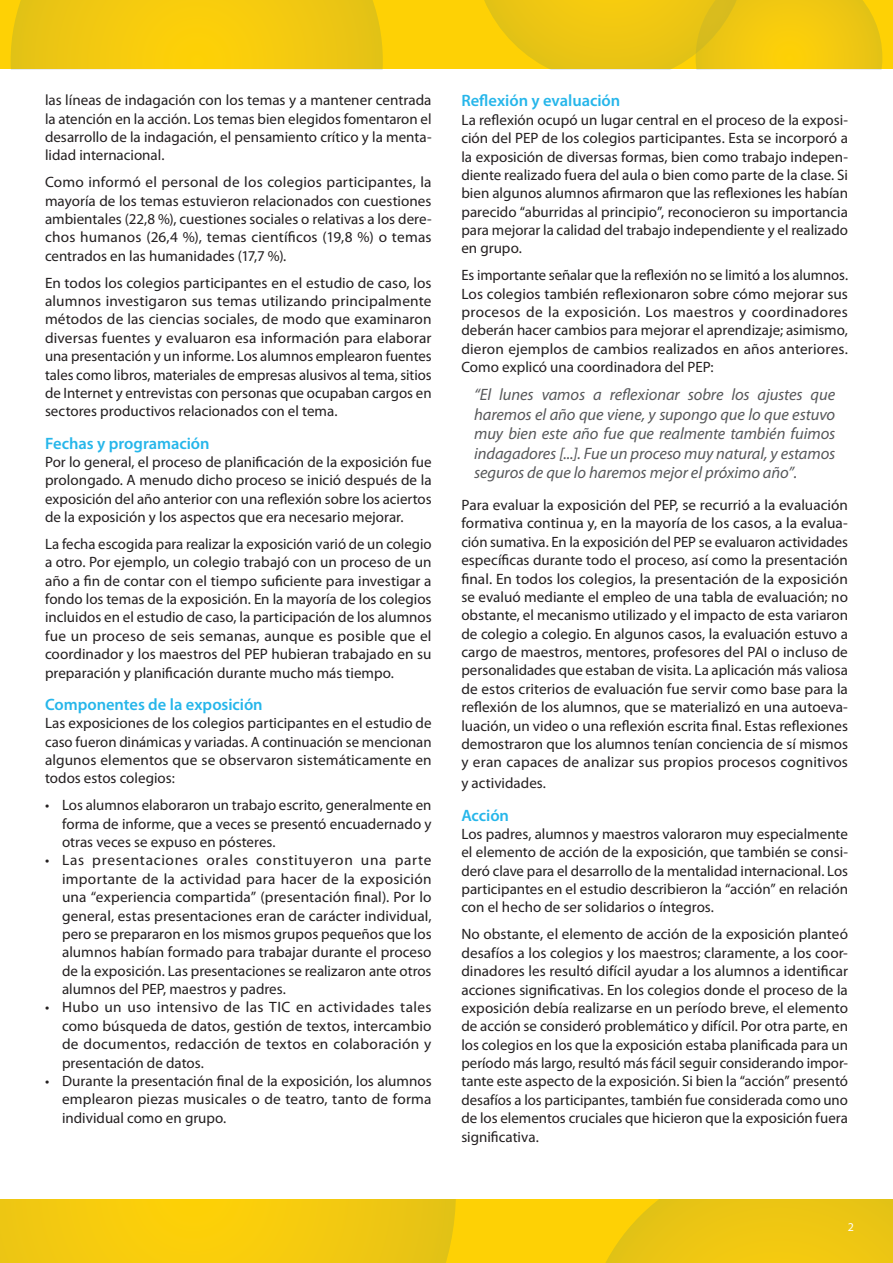
<style>
.page{position:relative;width:893px;height:1263px;background:#fff}
.page>*{position:absolute;margin:0;border:0;box-sizing:border-box;transform-origin:0 0}
.t1{font:italic 16.5px/19.5px "Myriad Pro";letter-spacing:-.005em;color:#57585a;text-align:justify}
.Subhead_-_third_leve{font:600 16.5px "Myriad Pro";letter-spacing:-.005em;color:#26b6ea}
.Main_body{font:15px/18.3px "Myriad Pro";color:#231f20;text-align:justify}
.t2{font:12px "Myriad Pro";color:#fff}
</style>
<div class="page">
<div style="left:0;top:1199px;width:893px;height:64px;background:#fed105"></div>
<svg style="left:0;top:1199px;width:456px;height:64px"></svg>
<svg style="left:605px;top:1199px;width:288px;height:64px"></svg>
<div style="left:0;top:0;width:893px;height:69px;background:#fed105"></div>
<svg style="left:11px;top:0;width:372px;height:69px"></svg>
<svg style="left:484px;top:0;width:398px;height:69px"></svg>
<p class="Main_body" style="left:45px;top:91px;width:388px">las líneas de indagación con los temas y a mantener centrada la atención en la acción. Los temas bien elegidos fomentaron el desarrollo de la indagación, el pensamiento crítico y la menta&shy;lidad internacional.</p>
<p class="Main_body" style="left:45px;top:173px;width:388px">Como informó el personal de los colegios participantes, la mayoría de los temas estuvieron relacionados con cuestiones ambientales (22,8 %), cuestiones sociales o relativas a los dere&shy;chos humanos (26,4 %), temas científicos (19,8 %) o temas centrados en las humanidades (17,7 %).</p>
<p class="Main_body" style="left:45px;top:273px;width:388px">En todos los colegios participantes en el estudio de caso, los alumnos investigaron sus temas utilizando principalmente métodos de las ciencias sociales, de modo que examinaron diversas fuentes y evaluaron esa información para elaborar una presentación y un informe. Los alumnos emplearon fuentes tales como libros, materiales de empresas alusivos al tema, sitios de Internet y entrevistas con personas que ocupaban cargos en sectores productivos relacionados con el tema.</p>
<p class="Subhead_-_third_leve" style="left:45px;top:434px;width:166px">Fechas y programación</p>
<p class="Main_body" style="left:45px;top:452px;width:388px">Por lo general, el proceso de planificación de la exposición fue prolongado. A menudo dicho proceso se inició después de la exposición del año anterior con una reflexión sobre los aciertos de la exposición y los aspectos que era necesario mejorar.</p>
<p class="Main_body" style="left:45px;top:534px;width:388px">La fecha escogida para realizar la exposición varió de un colegio a otro. Por ejemplo, un colegio trabajó con un proceso de un año a fin de contar con el tiempo suficiente para investigar a fondo los temas de la exposición. En la mayoría de los colegios incluidos en el estudio de caso, la participación de los alumnos fue un proceso de seis semanas, aunque es posible que el coordinador y los maestros del PEP hubieran trabajado en su preparación y planificación durante mucho más tiempo.</p>
<p class="Subhead_-_third_leve" style="left:45px;top:695px;width:219px">Componentes de la exposición</p>
<p class="Main_body" style="left:45px;top:714px;width:388px">Las exposiciones de los colegios participantes en el estudio de caso fueron dinámicas y variadas. A continuación se mencionan algunos elementos que se observaron sistemáticamente en todos estos colegios:</p>
<p class="Main_body" style="left:62px;top:796px;width:371px;text-indent:-17px">• Los alumnos elaboraron un trabajo escrito, generalmente en forma de informe, que a veces se presentó encuadernado y otras veces se expuso en pósteres.</p>
<p class="Main_body" style="left:62px;top:851px;width:371px;text-indent:-17px">• Las presentaciones orales constituyeron una parte importante de la actividad para hacer de la exposición una “experiencia compartida” (presentación final). Por lo general, estas presentaciones eran de carácter individual, pero se prepararon en los mismos grupos pequeños que los alumnos habían formado para trabajar durante el proceso de la exposición. Las presentaciones se realizaron ante otros alumnos del PEP, maestros y padres.</p>
<p class="Main_body" style="left:62px;top:998px;width:371px;text-indent:-17px">• Hubo un uso intensivo de las TIC en actividades tales como búsqueda de datos, gestión de textos, intercambio de documentos, redacción de textos en colaboración y presentación de datos.</p>
<p class="Main_body" style="left:62px;top:1071px;width:371px;text-indent:-17px">• Durante la presentación final de la exposición, los alumnos emplearon piezas musicales o de teatro, tanto de forma individual como en grupo.</p>
<p class="Subhead_-_third_leve" style="left:461px;top:92px;width:160px">Reflexión y evaluación</p>
<p class="Main_body" style="left:461px;top:110px;width:388px">La reflexión ocupó un lugar central en el proceso de la exposi&shy;ción del PEP de los colegios participantes. Esta se incorporó a la exposición de diversas formas, bien como trabajo indepen&shy;diente realizado fuera del aula o bien como parte de la clase. Si bien algunos alumnos afirmaron que las reflexiones les habían parecido “aburridas al principio”, reconocieron su importancia para mejorar la calidad del trabajo independiente y el realizado en grupo.</p>
<p class="Main_body" style="left:461px;top:266px;width:388px">Es importante señalar que la reflexión no se limitó a los alumnos.<br>Los colegios también reflexionaron sobre cómo mejorar sus procesos de la exposición. Los maestros y coordinadores deberán hacer cambios para mejorar el aprendizaje; asimismo, dieron ejemplos de cambios realizados en años anteriores.<br>Como explicó una coordinadora del PEP:</p>
<p class="t1" style="left:474px;top:385px;width:363px">“El lunes vamos a reflexionar sobre los ajustes que haremos el año que viene, y supongo que lo que estuvo muy bien este año fue que realmente también fuimos indagadores [...]. Fue un proceso muy natural, y estamos seguros de que lo haremos mejor el próximo año”.</p>
<p class="Main_body" style="left:461px;top:496px;width:388px">Para evaluar la exposición del PEP, se recurrió a la evaluación formativa continua y, en la mayoría de los casos, a la evalua&shy;ción sumativa. En la exposición del PEP se evaluaron actividades específicas durante todo el proceso, así como la presentación final. En todos los colegios, la presentación de la exposición se evaluó mediante el empleo de una tabla de evaluación; no obstante, el mecanismo utilizado y el impacto de esta variaron de colegio a colegio. En algunos casos, la evaluación estuvo a cargo de maestros, mentores, profesores del PAI o incluso de personalidades que estaban de visita. La aplicación más valiosa de estos criterios de evaluación fue servir como base para la reflexión de los alumnos, que se materializó en una autoeva&shy;luación, un video o una reflexión escrita final. Estas reflexiones demostraron que los alumnos tenían conciencia de sí mismos y eran capaces de analizar sus propios procesos cognitivos</p>
<p class="Main_body" style="left:461px;top:774px;width:86px">y actividades.</p>
<p class="Subhead_-_third_leve" style="left:461px;top:806px;width:49px">Acción</p>
<p class="Main_body" style="left:461px;top:824px;width:388px">Los padres, alumnos y maestros valoraron muy especialmente el elemento de acción de la exposición, que también se consi&shy;deró clave para el desarrollo de la mentalidad internacional. Los participantes en el estudio describieron la “acción” en relación con el hecho de ser solidarios o íntegros.</p>
<p class="Main_body" style="left:461px;top:925px;width:388px">No obstante, el elemento de acción de la exposición planteó desafíos a los colegios y los maestros; claramente, a los coor&shy;dinadores les resultó difícil ayudar a los alumnos a identificar acciones significativas. En los colegios donde el proceso de la exposición debía realizarse en un período breve, el elemento de acción se consideró problemático y difícil. Por otra parte, en los colegios en los que la exposición estaba planificada para un período más largo, resultó más fácil seguir considerando impor&shy;tante este aspecto de la exposición. Si bien la “acción” presentó desafíos a los participantes, también fue considerada como uno de los elementos cruciales que hicieron que la exposición fuera significativa.</p>
<p class="t2" style="left:848px;top:1220px;width:8px">2</p>
</div>
